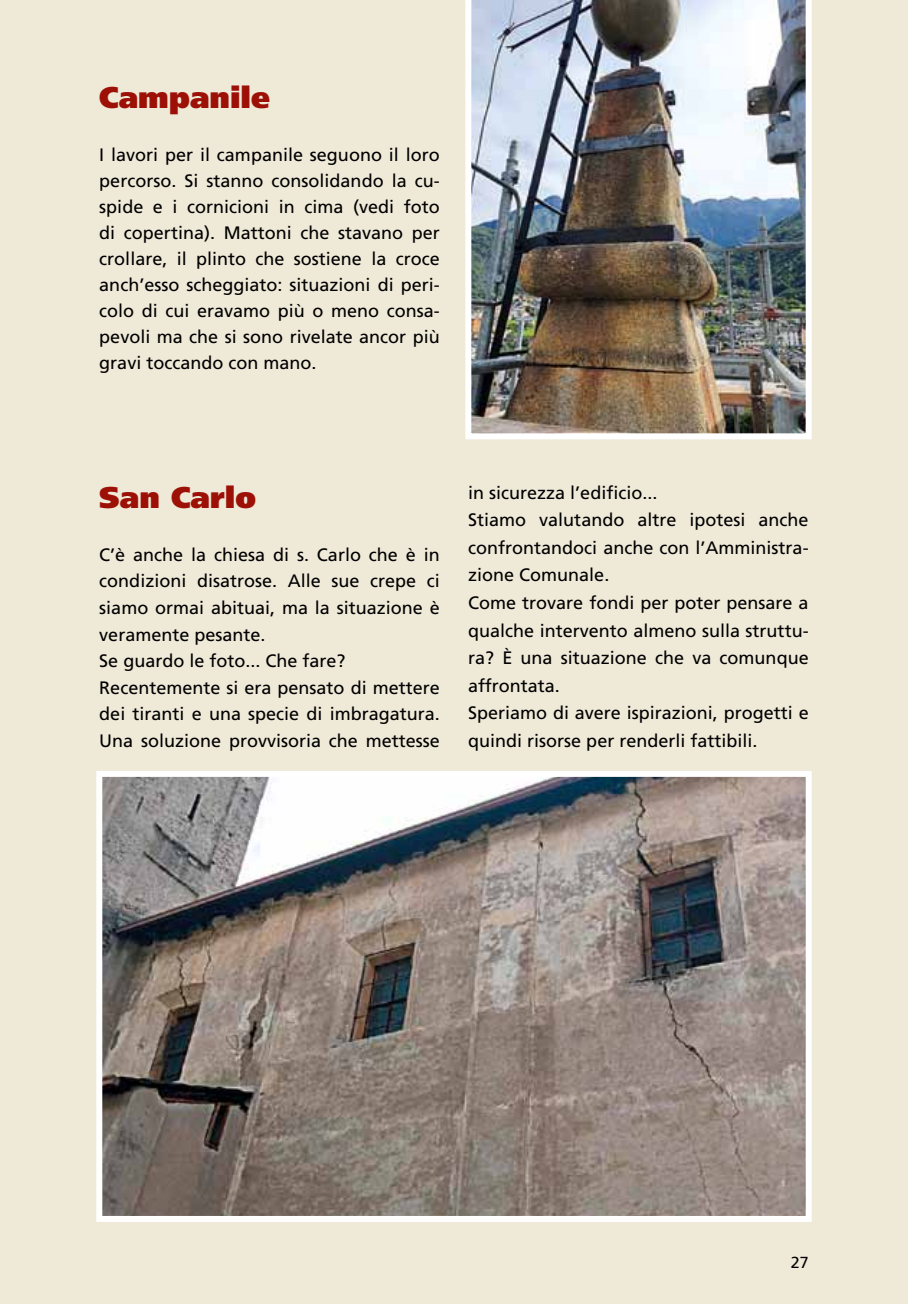
<style>
.page{position:relative;width:908px;height:1304px;background:#fff}
.page>*{position:absolute;margin:0;border:0;box-sizing:border-box;transform-origin:0 0}
.t1{font:900 30px "Frutiger";color:#9c1006}
.t2{font:18px/27.6px "Frutiger";color:#000}
.t3{font:16px "Frutiger";color:#000}
</style>
<div class="page">
<div style="left:0;top:0;width:907px;height:1304px;background:#efe9d8"></div>
<img style="left:103px;top:778px;width:701px;height:437px">
<div style="left:96px;top:771px;width:715px;height:451px;border:6px solid #fff"></div>
<img style="left:465px;top:0;width:346px;height:439px">
<h1 class="t1" style="left:99px;top:79px;width:172px">Campanile</h1>
<p class="t2" style="left:99px;top:142px;width:342px;line-height:26px;text-align:justify">I lavori per il campanile seguono il loro percorso. Si stanno consolidando la cu&shy;spide e i cornicioni in cima (vedi foto di copertina). Mattoni che stavano per crollare, il plinto che sostiene la croce anch’esso scheggiato: situazioni di peri&shy;colo di cui eravamo più o meno consa&shy;pevoli ma che si sono rivelate ancor più gravi toccando con mano.</p>
<h1 class="t1" style="left:99px;top:479px;width:158px">San Carlo</h1>
<p class="t2" style="left:99px;top:541px;width:342px;line-height:26.6px">C’è anche la chiesa di s. Carlo che è in condizioni disatrose. Alle sue crepe ci siamo ormai abituai, ma la situazione è veramente pesante.<br>Se guardo le foto... Che fare?<br>Recentemente si era pensato di mettere dei tiranti e una specie di imbragatura.<br>U na soluzione provvisoria che mettesse</p>
<p class="t2" style="left:468px;top:478px;width:342px">in sicurezza l’edificio...<br>Stiamo valutando altre ipotesi anche confrontandoci anche con l’Amministra&shy;zione Comunale.<br>Come trovare fondi per poter pensare a qualche intervento almeno sulla struttu&shy;ra? È una situazione che va comunque affrontata.<br>Speriamo di avere ispirazioni, progetti e quindi risorse per renderli fattibili.</p>
<p class="t3" style="left:790px;top:1253px;width:19px">27</p>
</div>
